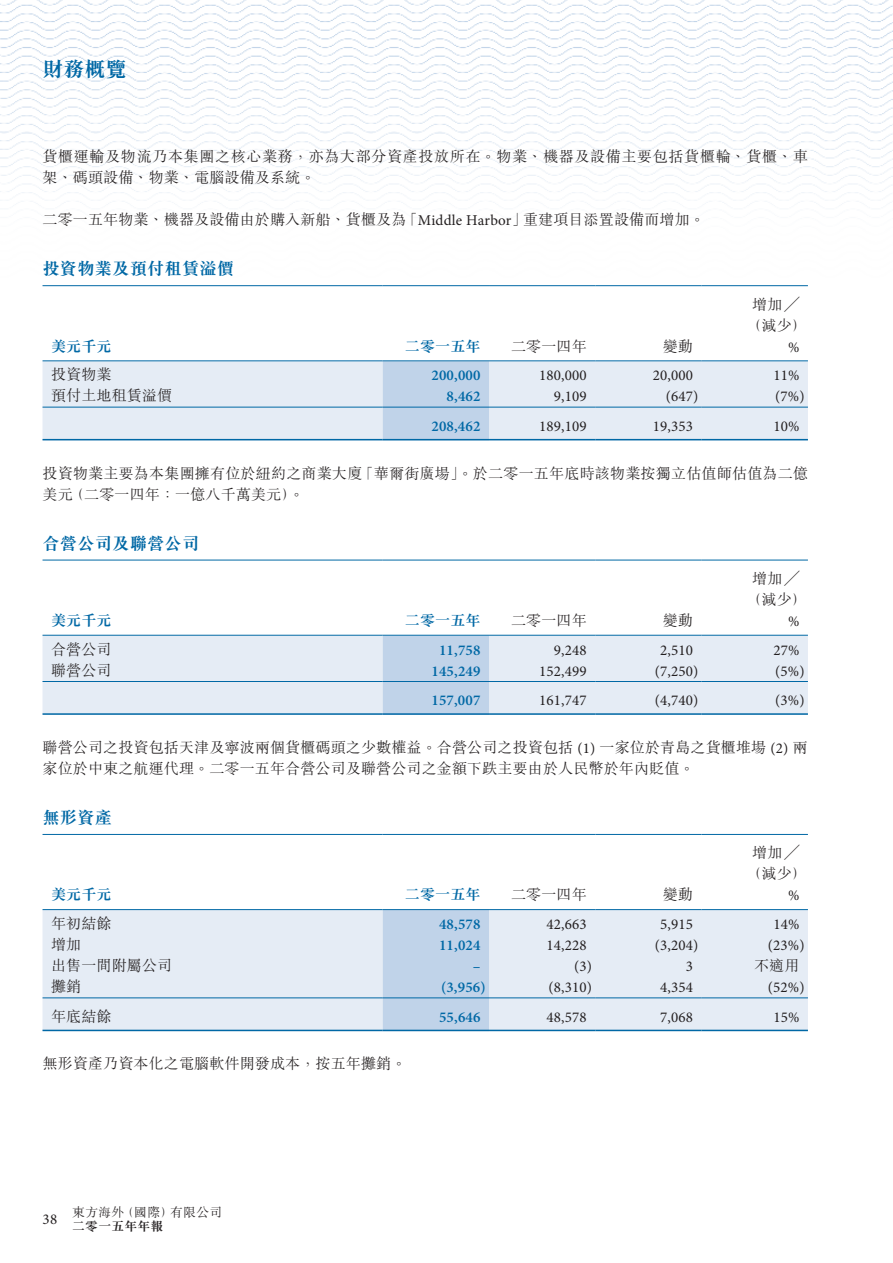
<style>
.page{position:relative;width:893px;height:1263px;background:#fff}
.page>*{position:absolute;margin:0;border:0;box-sizing:border-box;transform-origin:0 0}
.t1{font:700 21px "M Sung HK";color:#0068a5}
.t2{font:700 17.25px "M Sung HK";letter-spacing:.01em;color:#0068a5}
.t3{font:300 15px/21px "M Sung HK";letter-spacing:.01em;color:#231f20;text-align:center}
.t4{font:15px "Minion Pro";letter-spacing:.01em;color:#231f20}
.t5{font:300 15px/21px "M Sung HK";letter-spacing:.045em;color:#231f20}
.t6{font:600 15px "Minion Pro";letter-spacing:.01em;color:#0068a5}
.t7{font:700 15px "M Sung HK";letter-spacing:.01em;color:#0068a5}
.t8{font:300 12.75px/13.5px "M Sung HK";letter-spacing:.025em;color:#231f20}
.s1{font-family:"Minion Pro";font-weight:400}
.s2{font-family:"Minion Pro";font-weight:400;font-size:15px}
.s3{font-weight:700}
</style>
<div class="page">
<img style="left:0;top:0;width:893px;height:205px">
<div style="left:43px;top:361px;width:765px;height:78px;background:#e5ecf5"></div>
<div style="left:383px;top:361px;width:106px;height:78px;background:#c0d3e9"></div>
<hr style="left:43px;top:285px;width:340px;height:1px;background:#0068a5">
<hr style="left:383px;top:285px;width:106px;height:1px;background:#0068a5">
<hr style="left:489px;top:285px;width:106px;height:1px;background:#0068a5">
<hr style="left:595px;top:285px;width:107px;height:1px;background:#0068a5">
<hr style="left:702px;top:285px;width:106px;height:1px;background:#0068a5">
<hr style="left:43px;top:360px;width:340px;height:1px;background:#0068a5">
<hr style="left:383px;top:360px;width:106px;height:1px;background:#0068a5">
<hr style="left:489px;top:360px;width:106px;height:1px;background:#0068a5">
<hr style="left:595px;top:360px;width:107px;height:1px;background:#0068a5">
<hr style="left:702px;top:360px;width:106px;height:1px;background:#0068a5">
<hr style="left:43px;top:407px;width:340px;height:1px;background:#0068a5">
<hr style="left:383px;top:407px;width:106px;height:1px;background:#0068a5">
<hr style="left:489px;top:407px;width:106px;height:1px;background:#0068a5">
<hr style="left:595px;top:407px;width:107px;height:1px;background:#0068a5">
<hr style="left:702px;top:407px;width:106px;height:1px;background:#0068a5">
<hr style="left:43px;top:439px;width:340px;height:1px;background:#0068a5">
<hr style="left:383px;top:439px;width:106px;height:1px;background:#0068a5">
<hr style="left:489px;top:439px;width:106px;height:1px;background:#0068a5">
<hr style="left:595px;top:439px;width:107px;height:1px;background:#0068a5">
<hr style="left:702px;top:439px;width:106px;height:1px;background:#0068a5">
<div style="left:43px;top:636px;width:765px;height:77px;background:#e5ecf5"></div>
<div style="left:383px;top:636px;width:106px;height:77px;background:#c0d3e9"></div>
<hr style="left:43px;top:560px;width:340px;height:1px;background:#0068a5">
<hr style="left:383px;top:560px;width:106px;height:1px;background:#0068a5">
<hr style="left:489px;top:560px;width:106px;height:1px;background:#0068a5">
<hr style="left:595px;top:560px;width:107px;height:1px;background:#0068a5">
<hr style="left:702px;top:560px;width:106px;height:1px;background:#0068a5">
<hr style="left:43px;top:635px;width:340px;height:1px;background:#0068a5">
<hr style="left:383px;top:635px;width:106px;height:1px;background:#0068a5">
<hr style="left:489px;top:635px;width:106px;height:1px;background:#0068a5">
<hr style="left:595px;top:635px;width:107px;height:1px;background:#0068a5">
<hr style="left:702px;top:635px;width:106px;height:1px;background:#0068a5">
<hr style="left:43px;top:681px;width:340px;height:1px;background:#0068a5">
<hr style="left:383px;top:681px;width:106px;height:1px;background:#0068a5">
<hr style="left:489px;top:681px;width:106px;height:1px;background:#0068a5">
<hr style="left:595px;top:681px;width:107px;height:1px;background:#0068a5">
<hr style="left:702px;top:681px;width:106px;height:1px;background:#0068a5">
<hr style="left:43px;top:713px;width:340px;height:2px;background:#0068a5">
<hr style="left:383px;top:713px;width:106px;height:2px;background:#0068a5">
<hr style="left:489px;top:713px;width:106px;height:2px;background:#0068a5">
<hr style="left:595px;top:713px;width:107px;height:2px;background:#0068a5">
<hr style="left:702px;top:713px;width:106px;height:2px;background:#0068a5">
<div style="left:43px;top:910px;width:765px;height:120px;background:#e5ecf5"></div>
<div style="left:383px;top:910px;width:106px;height:120px;background:#c0d3e9"></div>
<hr style="left:43px;top:834px;width:340px;height:1px;background:#0068a5">
<hr style="left:383px;top:834px;width:106px;height:1px;background:#0068a5">
<hr style="left:489px;top:834px;width:106px;height:1px;background:#0068a5">
<hr style="left:595px;top:834px;width:107px;height:1px;background:#0068a5">
<hr style="left:702px;top:834px;width:106px;height:1px;background:#0068a5">
<hr style="left:43px;top:909px;width:340px;height:1px;background:#0068a5">
<hr style="left:383px;top:909px;width:106px;height:1px;background:#0068a5">
<hr style="left:489px;top:909px;width:106px;height:1px;background:#0068a5">
<hr style="left:595px;top:909px;width:107px;height:1px;background:#0068a5">
<hr style="left:702px;top:909px;width:106px;height:1px;background:#0068a5">
<hr style="left:43px;top:997px;width:340px;height:1px;background:#0068a5">
<hr style="left:383px;top:997px;width:106px;height:1px;background:#0068a5">
<hr style="left:489px;top:997px;width:106px;height:1px;background:#0068a5">
<hr style="left:595px;top:997px;width:107px;height:1px;background:#0068a5">
<hr style="left:702px;top:997px;width:106px;height:1px;background:#0068a5">
<hr style="left:43px;top:1030px;width:340px;height:1px;background:#0068a5">
<hr style="left:383px;top:1030px;width:106px;height:1px;background:#0068a5">
<hr style="left:489px;top:1030px;width:106px;height:1px;background:#0068a5">
<hr style="left:595px;top:1030px;width:107px;height:1px;background:#0068a5">
<hr style="left:702px;top:1030px;width:106px;height:1px;background:#0068a5">
<h1 class="t1" style="left:43px;top:55px;width:85px">財務概覽</h1>
<p class="t5" style="left:43px;top:146px;width:767px">貨櫃運輸及物流乃本集團之核心業務，亦為大部分資產投放所在。物業、機器及設備主要包括貨櫃輪、貨櫃、車架、碼頭設備、物業、電腦設備及系統。</p>
<p class="t3" style="left:43px;top:209px;width:664px">二零一五年物業、機器及設備由於購入新船、貨櫃及為「<span class="s1">Middle Harbor</span>」重建項目添置設備而增加。</p>
<p class="t2" style="left:43px;top:257px;width:193px">投資物業及預付租賃溢價</p>
<p class="t7" style="left:51px;top:336px;width:62px">美元千元</p>
<p class="t7" style="left:405px;top:336px;width:77px">二零一五年</p>
<p class="t3" style="left:511px;top:335px;width:77px">二零一四年</p>
<p class="t3" style="left:663px;top:335px;width:32px">變動</p>
<p class="t3" style="left:746px;top:293px;width:62px">增加╱（減少）</p>
<p class="t4" style="left:788px;top:337px;width:13px">%</p>
<p class="t3" style="left:51px;top:364px;width:62px">投資物業</p>
<p class="t6" style="left:431px;top:365px;width:51px">200,000</p>
<p class="t4" style="left:539px;top:365px;width:49px">180,000</p>
<p class="t4" style="left:653px;top:365px;width:42px">20,000</p>
<p class="t4" style="left:773px;top:365px;width:28px">11%</p>
<p class="t3" style="left:51px;top:385px;width:123px">預付土地租賃溢價</p>
<p class="t6" style="left:447px;top:386px;width:35px">8,462</p>
<p class="t4" style="left:554px;top:386px;width:34px">9,109</p>
<p class="t4" style="left:666px;top:386px;width:34px">(647)</p>
<p class="t4" style="left:775px;top:386px;width:31px">(7%)</p>
<p class="t6" style="left:431px;top:416px;width:51px">208,462</p>
<p class="t4" style="left:539px;top:416px;width:49px">189,109</p>
<p class="t4" style="left:653px;top:416px;width:42px">19,353</p>
<p class="t4" style="left:773px;top:416px;width:28px">10%</p>
<p class="t3" style="left:43px;top:462px;width:767px;text-align:left">投資物業主要為本集團擁有位於紐約之商業大廈「華爾街廣場」。於二零一五年底時該物業按獨立估值師估值為二億美元（二零一四年：一億八千萬美元）。</p>
<p class="t2" style="left:43px;top:531px;width:158px">合營公司及聯營公司</p>
<p class="t7" style="left:51px;top:610px;width:62px">美元千元</p>
<p class="t7" style="left:405px;top:610px;width:77px">二零一五年</p>
<p class="t3" style="left:511px;top:609px;width:77px">二零一四年</p>
<p class="t3" style="left:663px;top:609px;width:32px">變動</p>
<p class="t3" style="left:746px;top:567px;width:62px">增加╱（減少）</p>
<p class="t4" style="left:788px;top:611px;width:13px">%</p>
<p class="t3" style="left:51px;top:638px;width:62px">合營公司</p>
<p class="t6" style="left:439px;top:639px;width:43px">11,758</p>
<p class="t4" style="left:554px;top:640px;width:34px">9,248</p>
<p class="t4" style="left:660px;top:640px;width:34px">2,510</p>
<p class="t4" style="left:773px;top:640px;width:28px">27%</p>
<p class="t3" style="left:51px;top:659px;width:62px">聯營公司</p>
<p class="t6" style="left:431px;top:660px;width:51px">145,249</p>
<p class="t4" style="left:539px;top:661px;width:49px">152,499</p>
<p class="t4" style="left:655px;top:661px;width:45px">(7,250)</p>
<p class="t4" style="left:775px;top:661px;width:31px">(5%)</p>
<p class="t6" style="left:431px;top:690px;width:51px">157,007</p>
<p class="t4" style="left:539px;top:690px;width:49px">161,747</p>
<p class="t4" style="left:655px;top:690px;width:45px">(4,740)</p>
<p class="t4" style="left:775px;top:690px;width:31px">(3%)</p>
<p class="t3" style="left:43px;top:736px;width:767px;text-align:left">聯營公司之投資包括天津及寧波兩個貨櫃碼頭之少數權益。合營公司之投資包括 <span class="s1">(1)</span> 一家位於青島之貨櫃堆場 <span class="s1">(2)</span> 兩家位於中東之航運代理。二零一五年合營公司及聯營公司之金額下跌主要由於人民幣於年內貶值。</p>
<p class="t2" style="left:43px;top:806px;width:71px">無形資產</p>
<p class="t7" style="left:51px;top:884px;width:62px">美元千元</p>
<p class="t7" style="left:405px;top:884px;width:77px">二零一五年</p>
<p class="t3" style="left:511px;top:884px;width:77px">二零一四年</p>
<p class="t3" style="left:663px;top:884px;width:32px">變動</p>
<p class="t3" style="left:746px;top:842px;width:62px">增加╱（減少）</p>
<p class="t4" style="left:788px;top:885px;width:13px">%</p>
<p class="t3" style="left:51px;top:912px;width:62px">年初結餘</p>
<p class="t6" style="left:439px;top:914px;width:43px">48,578</p>
<p class="t4" style="left:547px;top:914px;width:42px">42,663</p>
<p class="t4" style="left:660px;top:914px;width:34px">5,915</p>
<p class="t4" style="left:773px;top:914px;width:28px">14%</p>
<p class="t3" style="left:51px;top:933px;width:32px">增加</p>
<p class="t6" style="left:439px;top:935px;width:43px">11,024</p>
<p class="t4" style="left:547px;top:935px;width:42px">14,228</p>
<p class="t4" style="left:655px;top:935px;width:45px">(3,204)</p>
<p class="t4" style="left:768px;top:935px;width:38px">(23%)</p>
<p class="t3" style="left:51px;top:954px;width:123px">出售一間附屬公司</p>
<p class="t6" style="left:473px;top:956px;width:9px">–</p>
<p class="t4" style="left:574px;top:956px;width:19px">(3)</p>
<p class="t4" style="left:686px;top:956px;width:9px">3</p>
<p class="t3" style="left:754px;top:954px;width:47px">不適用</p>
<p class="t3" style="left:51px;top:975px;width:32px">攤銷</p>
<p class="t6" style="left:441px;top:977px;width:46px">(3,956)</p>
<p class="t4" style="left:548px;top:977px;width:45px">(8,310)</p>
<p class="t4" style="left:660px;top:977px;width:34px">4,354</p>
<p class="t4" style="left:768px;top:977px;width:38px">(52%)</p>
<p class="t3" style="left:51px;top:1005px;width:62px">年底結餘</p>
<p class="t6" style="left:439px;top:1006px;width:43px">55,646</p>
<p class="t4" style="left:547px;top:1007px;width:42px">48,578</p>
<p class="t4" style="left:660px;top:1007px;width:34px">7,068</p>
<p class="t4" style="left:773px;top:1007px;width:28px">15%</p>
<p class="t3" style="left:43px;top:1053px;width:365px">無形資產乃資本化之電腦軟件開發成本，按五年攤銷。</p>
<p class="t8" style="left:72px;top:1205px;width:151px;text-indent:-30px"><span class="s2">38</span> 東方海外（國際）有限公司<span class="s3">二零一五年年報</span></p>
</div>
